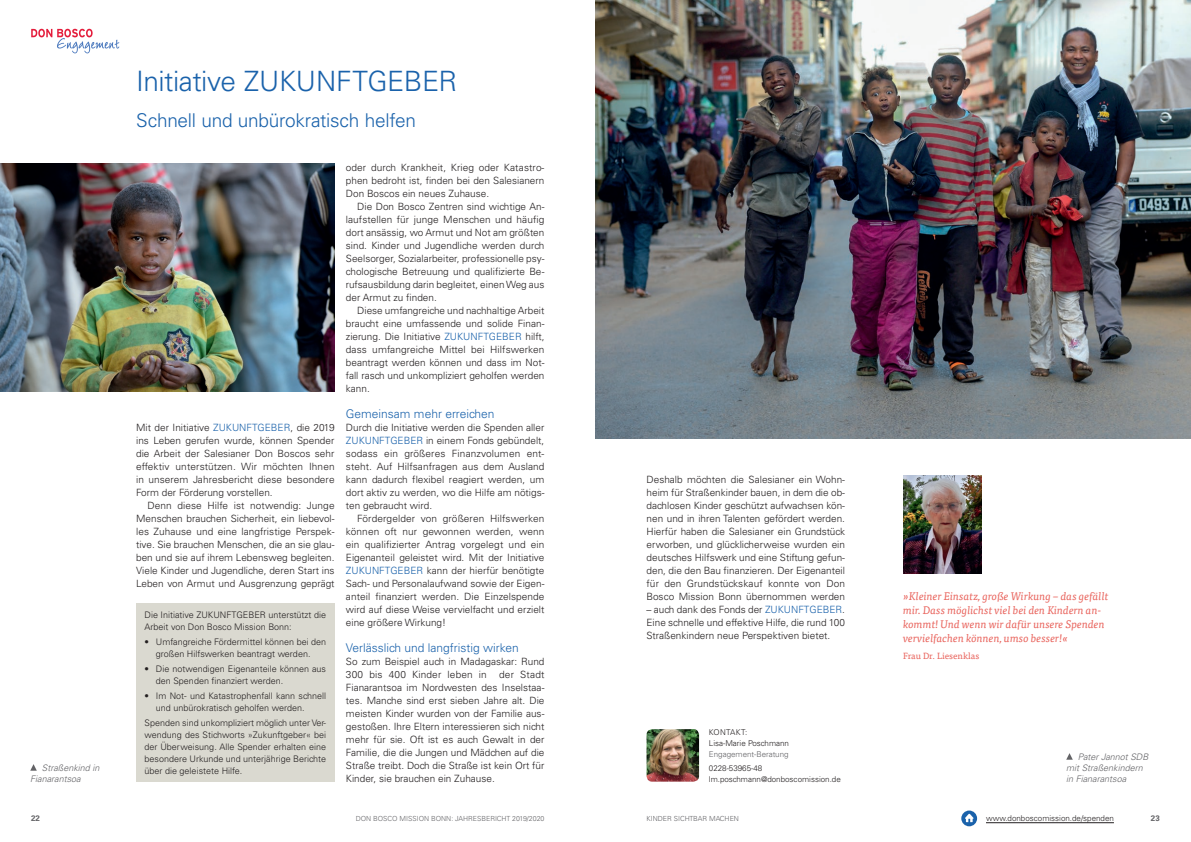
<style>
.page{position:relative;width:1191px;height:842px;background:#fff}
.page>*{position:absolute;margin:0;border:0;box-sizing:border-box;transform-origin:0 0}
.t1{font:300 28px "Univers LT Std";letter-spacing:-.015em;color:#1a62ab}
.t2{font:300 19px "Univers LT Std";letter-spacing:-.015em;color:#1a62ab}
.t3{font:300 12px "Univers LT Std";color:#1a62ab}
.t4{font:italic 11px/14px "Tisa Pro";color:#e9655e}
.t5{font:300 10px/13px "Univers LT Std";color:#231f20;text-align:justify}
.t6{font:300 9px/12px "Univers LT Std";color:#231f20}
.t7{font:italic 300 9px/11px "Univers LT Std";color:#636366}
.t8{font:9px "Tisa Pro";color:#e9655e}
.t9{font:300 8px/11px "Univers LT Std";color:#231f20}
.t10{font:300 8px "Univers LT Std";color:#636366}
.t11{font:700 8px "Univers LT Std";color:#636366}
.t12{font:300 7px "Univers LT Std";color:#636366}
.s1{color:#1a62ab}
</style>
<div class="page">
<svg style="left:31px;top:29px;width:88px;height:24px"></svg>
<img style="left:0;top:163px;width:334px;height:228px">
<img style="left:595px;top:0;width:596px;height:439px">
<img style="left:646px;top:729px;width:53px;height:53px">
<img style="left:903px;top:475px;width:78px;height:99px">
<hr style="left:986px;top:822px;width:128px;height:1px;background:#231f20">
<svg style="left:961px;top:810px;width:16px;height:16px"></svg>
<svg style="left:1066px;top:753px;width:6px;height:7px"></svg>
<svg style="left:30px;top:764px;width:7px;height:7px"></svg>
<div style="left:136px;top:603px;width:198px;height:179px;background:#dad9d0"></div>
<p class="t7" style="left:30px;top:762px;width:71px;text-indent:12px">Straßenkind in<br>Fianarantsoa</p>
<h1 class="t1" style="left:136px;top:64px;width:322px">Initiative ZUKUNFTGEBER</h1>
<h2 class="t2" style="left:136px;top:109px;width:281px">Schnell und unbürokratisch helfen</h2>
<p class="t5" style="left:136px;top:421px;width:200px">Mit der Initiative <span class="s1">ZUKUNFTGEBER</span>, die 2019 ins Leben gerufen wurde, können Spender die Arbeit der Salesianer Don Boscos sehr effektiv unterstützen. Wir möchten Ihnen in unserem Jahresbericht diese besondere Form der Förderung vorstellen.</p>
<p class="t5" style="left:136px;top:499px;width:200px;text-indent:11px">Denn diese Hilfe ist notwendig: Junge Menschen brauchen Sicherheit, ein liebevol&shy;les Zuhause und eine langfristige Perspek&shy;tive. Sie brauchen Menschen, die an sie glau&shy;ben und sie auf ihrem Lebensweg begleiten.<br>Viele Kinder und Jugendliche, deren Start ins Leben von Armut und Ausgrenzung geprägt</p>
<p class="t6" style="left:145px;top:609px;width:183px">Die Initiative ZUKUNFTGEBER unterstützt die<br>Arbeit von Don Bosco Mission Bonn:</p>
<p class="t6" style="left:145px;top:636px;width:183px;text-align:center">• Umfangreiche Fördermittel können bei den großen Hilfswerken beantragt werden.</p>
<p class="t6" style="left:156px;top:663px;width:172px;text-indent:-11px">• Die notwendigen Eigenanteile können aus den Spenden finanziert werden.</p>
<p class="t6" style="left:156px;top:690px;width:172px;text-indent:-11px">• Im Not- und Katastrophenfall kann schnell und unbürokratisch geholfen werden.</p>
<p class="t6" style="left:145px;top:716px;width:183px;text-align:justify">Spenden sind unkompliziert möglich unter Ver&shy;wendung des Stichworts »Zukunftgeber« bei der Überweisung. Alle Spender erhalten eine besondere Urkunde und unterjährige Berichte über die geleistete Hilfe.</p>
<p class="t5" style="left:346px;top:161px;width:200px">oder durch Krankheit, Krieg oder Katastro&shy;phen bedroht ist, finden bei den Salesianern Don Boscos ein neues Zuhause.</p>
<p class="t5" style="left:346px;top:200px;width:200px;text-indent:11px">Die Don Bosco Zentren sind wichtige An&shy;laufstellen für junge Menschen und häufig dort ansässig, wo Armut und Not am größten sind. Kinder und Jugendliche werden durch Seelsorger, Sozialarbeiter, professionelle psy&shy;chologische Betreuung und qualifizierte Be&shy;rufsausbildung darin begleitet, einen Weg aus der Armut zu finden.</p>
<p class="t5" style="left:346px;top:304px;width:200px;text-indent:11px">Diese umfangreiche und nachhaltige Arbeit braucht eine umfassende und solide Finan&shy;zierung. Die Initiative <span class="s1">ZUKUNFTGEBER</span> hilft, dass umfangreiche Mittel bei Hilfswerken beantragt werden können und dass im Not&shy;fall rasch und unkompliziert geholfen werden kann.</p>
<p class="t3" style="left:346px;top:406px;width:150px">Gemeinsam mehr erreichen</p>
<p class="t5" style="left:346px;top:421px;width:200px">Durch die Initiative werden die Spenden aller <span class="s1">ZUKUNFTGEBER</span> in einem Fonds gebündelt, sodass ein größeres Finanzvolumen ent&shy;steht. Auf Hilfsanfragen aus dem Ausland kann dadurch flexibel reagiert werden, um dort aktiv zu werden, wo die Hilfe am nötigs&shy;ten gebraucht wird.</p>
<p class="t5" style="left:346px;top:512px;width:200px;text-indent:11px">Fördergelder von größeren Hilfswerken können oft nur gewonnen werden, wenn ein qualifizierter Antrag vorgelegt und ein Eigenanteil geleistet wird. Mit der Initiative <span class="s1">ZUKUNFTGEBER</span> kann der hierfür benötigte Sach- und Personalaufwand sowie der Eigen&shy;anteil finanziert werden. Die Einzelspende wird auf diese Weise vervielfacht und erzielt eine größere Wirkung!</p>
<p class="t3" style="left:346px;top:640px;width:174px">Verlässlich und langfristig wirken</p>
<p class="t5" style="left:346px;top:655px;width:200px">So zum Beispiel auch in Madagaskar: Rund 300 bis 400 Kinder leben in der Stadt Fianarantsoa im Nordwesten des Inselstaa&shy;tes. Manche sind erst sieben Jahre alt. Die meisten Kinder wurden von der Familie aus&shy;gestoßen. Ihre Eltern interessieren sich nicht mehr für sie. Oft ist es auch Gewalt in der Familie, die die Jungen und Mädchen auf die Straße treibt. Doch die Straße ist kein Ort für Kinder, sie brauchen ein Zuhause.</p>
<p class="t5" style="left:646px;top:473px;width:200px">Deshalb möchten die Salesianer ein Wohn&shy;heim für Straßenkinder bauen, in dem die ob&shy;dachlosen Kinder geschützt aufwachsen kön&shy;nen und in ihren Talenten gefördert werden.<br>Hierfür haben die Salesianer ein Grundstück erworben, und glücklicherweise wurden ein deutsches Hilfswerk und eine Stiftung gefun&shy;den, die den Bau finanzieren. Der Eigenanteil für den Grundstückskauf konnte von Don Bosco Mission Bonn übernommen werden</p>
<p class="t5" style="left:646px;top:603px;width:200px">– auch dank des Fonds der <span class="s1">ZUKUNFTGEBER</span>.<br>Eine schnelle und effektive Hilfe, die rund 100<br>Straßenkindern neue Perspektiven bietet.</p>
<p class="t9" style="left:709px;top:726px;width:82px">KONTAKT:<br>Lisa-Marie Poschmann</p>
<p class="t10" style="left:709px;top:749px;width:81px">Engagement-Beratung</p>
<p class="t9" style="left:709px;top:762px;width:133px">0228-53965-48 lm.poschmann@donboscomission.de</p>
<p class="t4" style="left:903px;top:588px;width:207px">»Kleiner Einsatz, große Wirkung – das gefällt mir. Dass möglichst viel bei den Kindern an&shy;kommt! Und wenn wir dafür unsere Spenden vervielfachen können, umso besser!«</p>
<p class="t8" style="left:903px;top:649px;width:78px">Frau Dr. Liesenklas</p>
<p class="t7" style="left:1066px;top:751px;width:84px;text-indent:12px">Pater Jannot SDB mit Straßenkindern in Fianarantsoa</p>
<p class="t9" style="left:986px;top:812px;width:129px">www.donboscomission.de/spenden</p>
<p class="t11" style="left:31px;top:813px;width:10px">22</p>
<p class="t12" style="left:356px;top:814px;width:190px">DON BOSCO MISSION BONN: JAHRESBERICHT 2019/2020</p>
<p class="t12" style="left:646px;top:814px;width:94px">KINDER SICHTBAR MACHEN</p>
<p class="t11" style="left:1150px;top:813px;width:10px">23</p>
</div>
